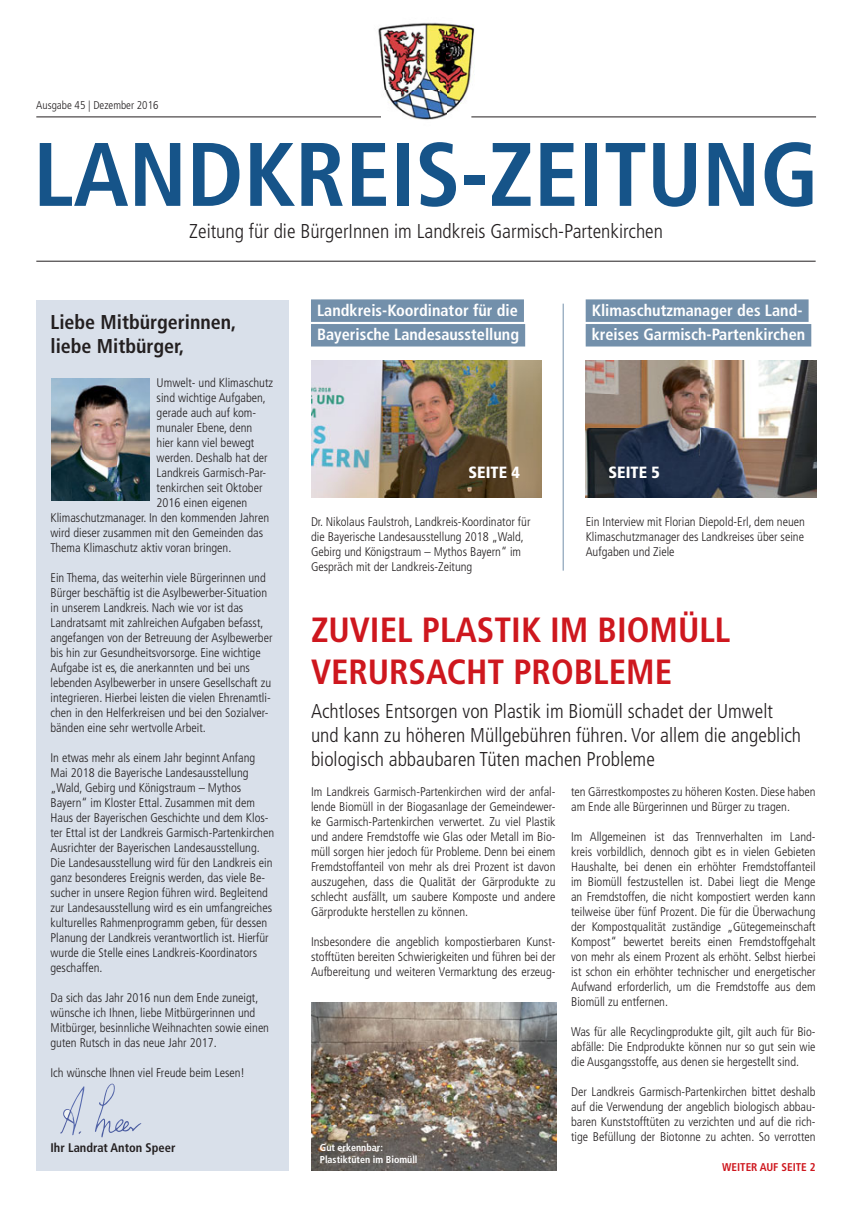
<style>
.page{position:relative;width:851px;height:1205px;background:#fff}
.page>*{position:absolute;margin:0;border:0;box-sizing:border-box;transform-origin:0 0}
.t1{font:700 condensed 90px "Frutiger LT Std";color:#165489}
.t2{font:700 condensed 35px/42px "Frutiger LT Std";color:#ce171e}
.t3{font:300 condensed 20px/24px "Frutiger LT Std";color:#231f20}
.t4{font:700 condensed 20px/24px "Frutiger LT Std";color:#231f20}
.t5{font:700 condensed 16.25px/24.6px "Frutiger LT Std";color:#fff}
.t6{font:900 condensed 16.25px "Frutiger LT Std";color:#fff}
.t7{font:300 condensed 12.5px/15px "Frutiger LT Std";color:#231f20;text-align:justify}
.t8{font:700 condensed 12.5px "Frutiger LT Std";color:#231f20}
.t9{font:300 condensed 11.25px "Frutiger LT Std";color:#231f20}
.t10{font:700 condensed 11.25px "Frutiger LT Std";color:#ce171e}
.t11{font:700 condensed 10px/12px "Frutiger LT Std";color:#fff}
</style>
<div class="page">
<img style="left:366px;top:22px;width:120px;height:98px">
<div style="left:311px;top:299px;width:213px;height:23px;background:#7390ab"></div>
<div style="left:311px;top:324px;width:214px;height:22px;background:#7390ab"></div>
<div style="left:586px;top:299px;width:222px;height:23px;background:#7390ab"></div>
<div style="left:586px;top:324px;width:225px;height:22px;background:#7390ab"></div>
<div style="left:36px;top:300px;width:252px;height:870px;background:#d9e0ea"></div>
<img style="left:311px;top:1002px;width:246px;height:168px">
<img style="left:311px;top:360px;width:230px;height:137px">
<img style="left:586px;top:360px;width:230px;height:137px">
<hr style="left:563px;top:304px;width:1px;height:266px;background:#7390ab">
<hr style="left:36px;top:116px;width:345px;height:1px;background:#231f20">
<hr style="left:471px;top:116px;width:345px;height:1px;background:#231f20">
<hr style="left:36px;top:261px;width:779px;height:1px;background:#231f20">
<img style="left:51px;top:378px;width:99px;height:123px">
<svg style="left:95px;top:1083px;width:46px;height:54px"></svg>
<svg style="left:60px;top:1086px;width:25px;height:49px"></svg>
<p class="t9" style="left:36px;top:100px;width:124px">Ausgabe 45 | Dezember 2016</p>
<h1 class="t1" style="left:34px;top:131px;width:786px">LANDKREIS-ZEITUNG</h1>
<h3 class="t3" style="left:189px;top:220px;width:475px">Zeitung für die BürgerInnen im Landkreis Garmisch-Partenkirchen</h3>
<h3 class="t4" style="left:50px;top:312px;width:187px">Liebe Mitbürgerinnen, liebe Mitbürger,</h3>
<p class="t7" style="left:157px;top:375px;width:118px">Umwelt- und Klimaschutz</p>
<p class="t7" style="left:157px;top:390px;width:111px">sind wichtige Aufgaben,</p>
<p class="t7" style="left:157px;top:405px;width:101px">gerade auch auf kom-</p>
<p class="t7" style="left:157px;top:420px;width:97px">munaler Ebene, denn</p>
<p class="t7" style="left:157px;top:435px;width:99px">hier kann viel bewegt</p>
<p class="t7" style="left:157px;top:450px;width:113px">werden. Deshalb hat der</p>
<p class="t7" style="left:157px;top:465px;width:111px">Landkreis Garmisch-Par-</p>
<p class="t7" style="left:157px;top:480px;width:107px">tenkirchen seit Oktober</p>
<p class="t7" style="left:157px;top:495px;width:92px">2016 einen eigenen</p>
<p class="t7" style="left:50px;top:510px;width:220px">Klimaschutz manager. In den kommenden Jahren</p>
<p class="t7" style="left:50px;top:525px;width:214px">wird dieser zusammen mit den Gemeinden das</p>
<p class="t7" style="left:50px;top:540px;width:182px">Thema Klimaschutz aktiv voran bringen.</p>
<p class="t7" style="left:50px;top:570px;width:224px;text-align:left">Ein Thema, das weiterhin viele Bürgerinnen und Bürger beschäftig ist die Asylbewerber-Situation in unserem Landkreis. Nach wie vor ist das Landratsamt mit zahlreichen Aufgaben befasst, angefangen von der Betreuung der Asylbewerber bis hin zur Gesundheitsvorsorge. Eine wichtige Aufgabe ist es, die anerkannten und bei uns lebenden Asylbewerber in unsere Gesellschaft zu integrieren. Hierbei leisten die vielen Ehrenamtli&shy;chen in den Helferkreisen und bei den Sozialver&shy;bänden eine sehr wertvolle Arbeit.</p>
<p class="t7" style="left:50px;top:750px;width:225px;text-align:left">In etwas mehr als einem Jahr beginnt Anfang Mai 2018 die Bayerische Landesausstellung „Wald, Gebirg und Königstraum – Mythos Bayern“ im Kloster Ettal. Zusammen mit dem Haus der Bayerischen Geschichte und dem Klos&shy;ter Ettal ist der Landkreis Garmisch-Partenkirchen Ausrichter der Bayerischen Landesausstellung.<br>Die Landesausstellung wird für den Landkreis ein ganz besonderes Ereignis werden, das viele Be&shy;sucher in unsere Region führen wird. Begleitend zur Landesausstellung wird es ein umfangreiches kulturelles Rahmenprogramm geben, für dessen Planung der Landkreis verantwortlich ist. Hierfür wurde die Stelle eines Landkreis-Koordinators geschaffen.</p>
<p class="t7" style="left:50px;top:990px;width:220px;text-align:left">Da sich das Jahr 2016 nun dem Ende zuneigt, wünsche ich Ihnen, liebe Mitbürgerinnen und Mitbürger, besinnliche Weihnachten sowie einen guten Rutsch in das neue Jahr 2017.</p>
<p class="t7" style="left:50px;top:1065px;width:196px">Ich wünsche Ihnen viel Freude beim Lesen!</p>
<p class="t8" style="left:50px;top:1141px;width:126px">Ihr Landrat Anton Speer</p>
<h3 class="t5" style="left:317px;top:299px;width:203px">Landkreis-Koordinator für die<br>Bayerische Landesausstellung</h3>
<h3 class="t5" style="left:592px;top:299px;width:215px">Klimaschutzmanager des Land&shy;kreises Garmisch-Partenkirchen</h3>
<h3 class="t6" style="left:468px;top:463px;width:53px">SEITE 4</h3>
<h3 class="t6" style="left:608px;top:463px;width:53px">SEITE 5</h3>
<p class="t7" style="left:311px;top:514px;width:221px;text-align:left">Dr. Nikolaus Faulstroh, Landkreis-Koordinator für die Bayerische Landesausstellung 2018 „Wald, Gebirg und Königstraum – Mythos Bayern“ im Gespräch mit der Landkreis-Zeitung</p>
<p class="t7" style="left:586px;top:514px;width:221px">Ein Interview mit Florian Diepold-Erl, dem neuen Klimaschutzmanager des Landkreises ü ber seine Aufgaben und Ziele</p>
<h2 class="t2" style="left:311px;top:610px;width:421px">ZUVIEL PLASTIK IM BIOMÜLL<br>VERURSACHT PROBLEME</h2>
<h3 class="t3" style="left:311px;top:700px;width:491px">Achtloses Entsorgen von Plastik im Biomüll schadet der Umwelt und kann zu höheren Müllgebühren führen. Vor allem die angeblich biologisch abbaubaren Tüten machen Probleme</h3>
<p class="t7" style="left:311px;top:784px;width:246px">Im Landkreis Garmisch-Partenkirchen wird der anfal&shy;lende Biomüll in der Biogasanlage der Gemeindewer&shy;ke Garmisch-Partenkirchen verwertet. Zu viel Plastik und andere Fremdstoffe wie Glas oder Metall im Bio&shy;müll sorgen hier jedoch für Probleme. Denn bei einem Fremdstoffanteil von mehr als drei Prozent ist davon auszugehen, dass die Qualität der Gärprodukte zu schlecht ausfällt, um saubere Komposte und andere Gärprodukte herstellen zu können.</p>
<p class="t7" style="left:311px;top:934px;width:246px">Insbesondere die angeblich kompostierbaren Kunst&shy;stofftüten bereiten Schwierigkeiten und führen bei der Aufbereitung und weiteren Vermarktung des erzeug-</p>
<p class="t11" style="left:320px;top:1142px;width:99px">Gut erkennbar:<br>Plastiktüten im Biomüll</p>
<p class="t7" style="left:571px;top:784px;width:246px">ten Gärrestkompostes zu höheren Kosten. Diese haben am Ende alle Bürgerinnen und Bürger zu tragen.</p>
<p class="t7" style="left:571px;top:829px;width:246px">Im Allgemeinen ist das Trennverhalten im Land&shy;kreis vorbildlich, dennoch gibt es in vielen Gebieten Haushalte, bei denen ein erhöhter Fremdstoffanteil im Biomüll festzustellen ist. Dabei liegt die Menge an Fremdstoffen, die nicht kompostiert werden kann teilweise über fünf Prozent. Die für die Überwachung der Kompostqualität zuständige „Gütegemeinschaft Kompost“ bewertet bereits einen Fremdstoffgehalt von mehr als einem Prozent als erhöht. Selbst hierbei ist schon ein erhöhter technischer und energetischer Aufwand erforderlich, um die Fremdstoffe aus dem Biomüll zu entfernen.</p>
<p class="t7" style="left:571px;top:1024px;width:246px">Was für alle Recyclingprodukte gilt, gilt auch für Bio&shy;abfälle: Die Endprodukte können nur so gut sein wie die Ausgangsstoffe, aus denen sie hergestellt sind.</p>
<p class="t7" style="left:571px;top:1084px;width:246px">Der Landkreis Garmisch-Partenkirchen bittet deshalb auf die Verwendung der angeblich biologisch abbau&shy;baren Kunststofftüten zu verzichten und auf die rich&shy;tige Befüllung der Biotonne zu achten. So verrotten</p>
<p class="t10" style="left:722px;top:1161px;width:95px">WEITER AUF SEITE 2</p>
</div>
